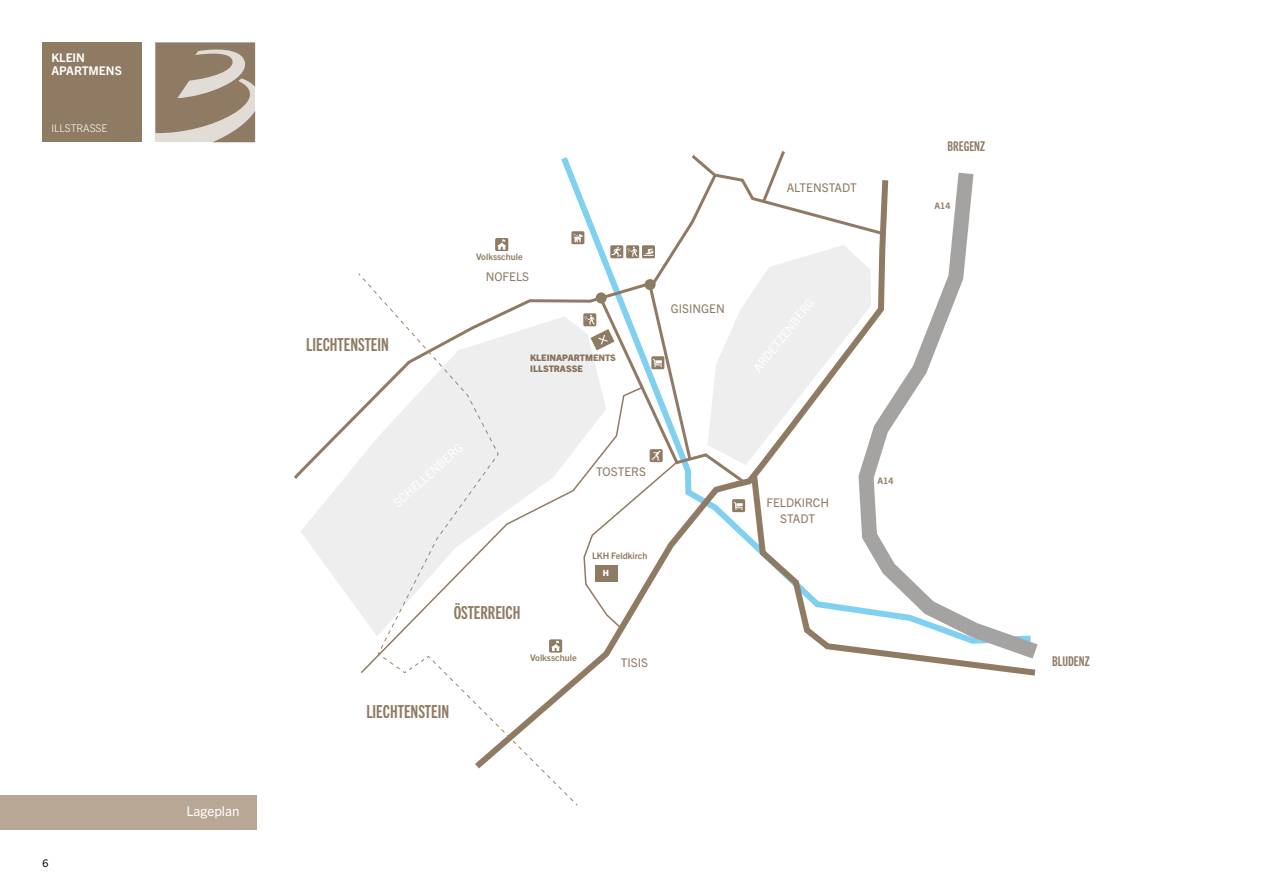
<style>
.page{position:relative;width:1263px;height:893px;background:#fff}
.page>*{position:absolute;margin:0;border:0;box-sizing:border-box;transform-origin:0 0}
.t1{font:18px "Trade Gothic Next LT Pro Bd Cm";color:#8f7b63}
.t2{font:13.5px "Trade Gothic Next LT Pro Bd Cm";color:#8f7b63}
.t3{font:13.5px "Trade Gothic Next LT Pro";color:#fff}
.t4{font:12px/16.2px "Trade Gothic Next LT Pro";color:#8f7b63;text-align:center}
.t5{font:700 12px/12.8px "Trade Gothic Next LT Pro";color:#fff}
.t6{font:300 10.5px "Trade Gothic Next LT Pro";color:#fff}
.t7{font:10.5px "Trade Gothic Next LT Pro";color:#000}
.t8{font:700 9px "Trade Gothic Next LT Pro";color:#8f7b63}
.t9{font:800 9px/10.5px "Trade Gothic Next LT Pro";color:#8f7b63}
.t10{font:800 8.4px "Trade Gothic Next LT Pro";color:#fff}
</style>
<div class="page">
<div style="left:43px;top:43px;width:99px;height:99px;background:#8f7b63"></div>
<svg style="left:155px;top:43px;width:101px;height:99px;background:#a69784"></svg>
<div style="left:0;top:795px;width:257px;height:34px;background:#b8a794"></div>
<svg style="left:294px;top:172px;width:557px;height:307px"></svg>
<svg style="left:760px;top:151px;width:27px;height:53px"></svg>
<svg style="left:688px;top:155px;width:30px;height:24px"></svg>
<svg style="left:851px;top:172px;width:187px;height:499px"></svg>
<svg style="left:300px;top:316px;width:57px;height:292px"></svg>
<svg style="left:357px;top:272px;width:221px;height:534px"></svg>
<svg style="left:361px;top:234px;width:510px;height:570px"></svg>
<p class="t5" style="left:51px;top:51px;width:72px">KLEIN<br>APARTMENS</p>
<p class="t6" style="left:51px;top:121px;width:57px">ILLSTRASSE</p>
<p class="t7" style="left:43px;top:856px;width:8px">6</p>
<p class="t3" style="left:187px;top:802px;width:55px">Lageplan</p>
<h1 class="t1" style="left:306px;top:333px;width:84px">LIECHTENSTEIN</h1>
<p class="t8" style="left:476px;top:250px;width:48px">Volksschule</p>
<p class="t4" style="left:486px;top:268px;width:45px">NOFELS</p>
<p class="t9" style="left:530px;top:352px;width:87px">KLEINAPARTMENTS<br>ILLSTRASSE</p>
<p class="t4" style="left:671px;top:300px;width:55px">GISINGEN</p>
<p class="t4" style="left:596px;top:462px;width:51px">TOSTERS</p>
<h1 class="t1" style="left:454px;top:600px;width:68px">ÖSTERREICH</h1>
<p class="t8" style="left:530px;top:652px;width:48px">Volksschule</p>
<h1 class="t1" style="left:366px;top:700px;width:84px">LIECHTENSTEIN</h1>
<p class="t8" style="left:592px;top:550px;width:57px">LKH Feldkirch</p>
<p class="t10" style="left:603px;top:567px;width:8px">H</p>
<p class="t4" style="left:621px;top:654px;width:29px">TISIS</p>
<p class="t4" style="left:787px;top:179px;width:72px">ALTENSTADT</p>
<p class="t2" style="left:947px;top:137px;width:39px">BREGENZ</p>
<p class="t8" style="left:934px;top:199px;width:18px">A14</p>
<p class="t4" style="left:766px;top:494px;width:64px">FELDKIRCH<br>STADT</p>
<p class="t8" style="left:877px;top:474px;width:18px">A14</p>
<p class="t2" style="left:1052px;top:652px;width:39px">BLUDENZ</p>
</div>
